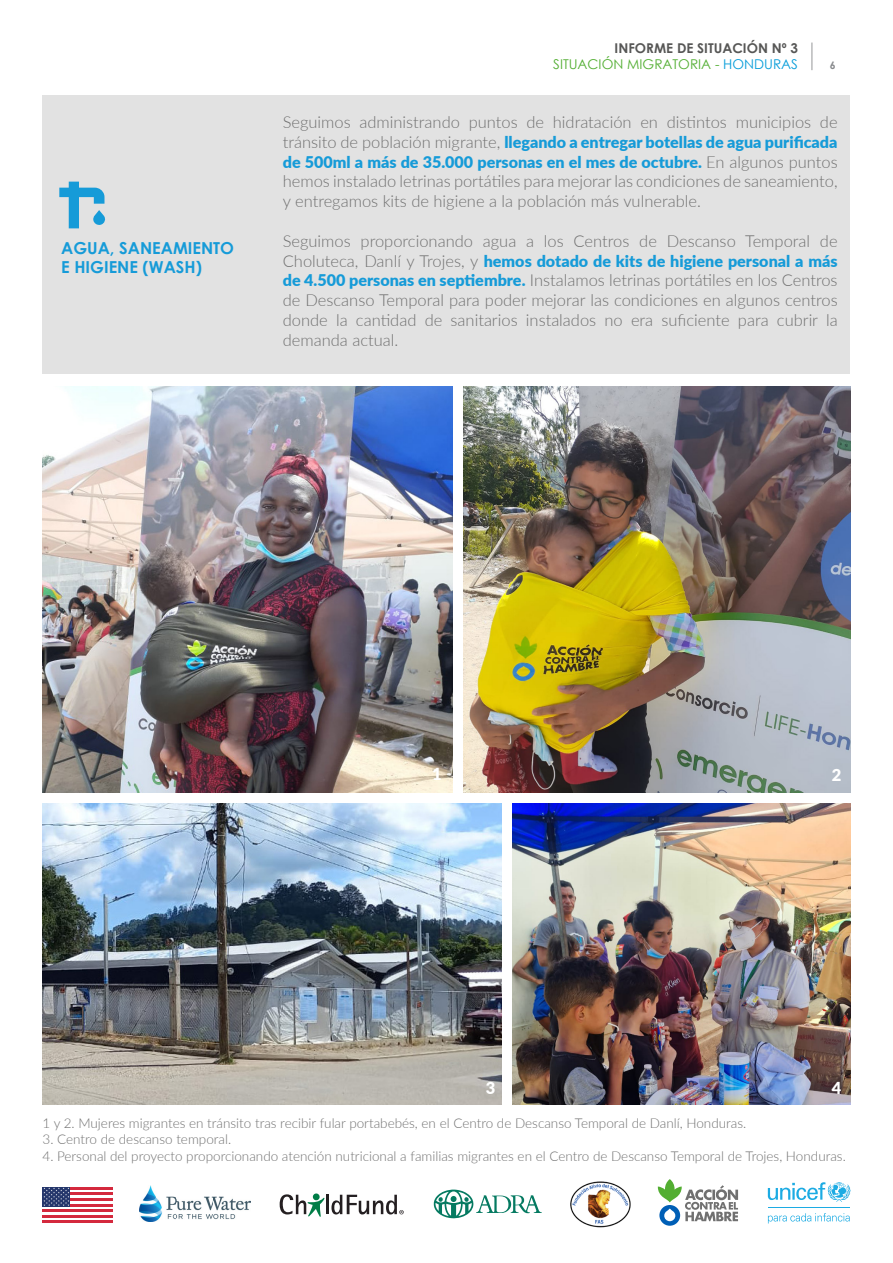
<style>
.page{position:relative;width:893px;height:1263px;background:#fff}
.page>*{position:absolute;margin:0;border:0;box-sizing:border-box;transform-origin:0 0}
.t1{font:300 16.5px/19.8px "Lato";color:#707070}
.t2{font:700 16.5px "Century Gothic";color:#169bd8}
.t3{font:900 16.5px "Lato";color:#fff}
.t4{font:900 16.2px/19.8px "Lato";color:#169bd8}
.t5{font:300 13.5px "Lato";color:#707070}
.t6{font:700 13.5px/16.5px "Century Gothic";color:#575756;text-align:right}
.t7{font:700 10.5px "Century Gothic";color:#87898c}
.s1{font-weight:400;color:#52ae32}
.s2{font-weight:400;color:#049cd9}
.s3{font-weight:300;font-size:16.5px;color:#707070}
.s4{font-weight:900;font-size:16.2px;color:#169bd8}
</style>
<div class="page">
<svg style="left:811px;top:43px;width:1px;height:27px"></svg>
<svg style="left:768px;top:1182px;width:82px;height:20px"></svg>
<hr style="left:768px;top:1208px;width:82px;height:1px;background:#1cabe3">
<svg style="left:768px;top:1213px;width:82px;height:10px"></svg>
<svg style="left:433px;top:1189px;width:109px;height:29px"></svg>
<hr style="left:326px;top:1195px;width:3px;height:19px;background:#241f21">
<svg style="left:280px;top:1193px;width:44px;height:24px"></svg>
<svg style="left:331px;top:1195px;width:73px;height:19px"></svg>
<img style="left:570px;top:1181px;width:61px;height:47px">
<img style="left:140px;top:1185px;width:111px;height:37px">
<svg style="left:658px;top:1179px;width:80px;height:47px"></svg>
<hr style="left:43px;top:1187px;width:70px;height:2px;background:#d4293d">
<hr style="left:43px;top:1192px;width:70px;height:3px;background:#d4293d">
<hr style="left:43px;top:1198px;width:70px;height:3px;background:#d4293d">
<hr style="left:43px;top:1204px;width:70px;height:2px;background:#d4293d">
<hr style="left:43px;top:1209px;width:70px;height:3px;background:#d4293d">
<hr style="left:43px;top:1215px;width:70px;height:3px;background:#d4293d">
<hr style="left:43px;top:1220px;width:70px;height:3px;background:#d4293d">
<div style="left:43px;top:1187px;width:27px;height:19px;background:#24366b"></div>
<svg style="left:44px;top:1187px;width:25px;height:19px"></svg>
<img style="left:43px;top:387px;width:410px;height:406px">
<img style="left:463px;top:387px;width:387px;height:406px">
<img style="left:43px;top:804px;width:458px;height:301px">
<img style="left:512px;top:804px;width:338px;height:301px">
<div style="left:43px;top:96px;width:807px;height:278px;background:#e2e2e2"></div>
<svg style="left:59px;top:182px;width:46px;height:46px"></svg>
<p class="t2" style="left:61px;top:235px;width:174px">AGUA, SANEAMIENTO</p>
<p class="t2" style="left:61px;top:255px;width:142px">E HIGIENE (WASH)</p>
<p class="t6" style="left:553px;top:39px;width:246px">INFORME DE SITUACIÓN Nº 3<br><span class="s1">SITUACIÓN MIGRATORIA -</span> <span class="s2">HONDURAS</span></p>
<p class="t7" style="left:830px;top:57px;width:7px">6</p>
<p class="t1" style="left:283px;top:112px;width:556px">Seguimos administrando puntos de hidratación en distintos municipios de</p>
<p class="t4" style="left:283px;top:131px;width:556px"><span class="s3">tránsito de población migrante,</span> llegando a entregar botellas de agua purificada de 500ml a más de 35.000 personas en el mes de octubre. <span class="s3">En algunos puntos</span></p>
<p class="t1" style="left:283px;top:171px;width:556px">hemos instalado letrinas portátiles para mejorar las condiciones de saneamiento, y entregamos kits de higiene a la población más vulnerable.</p>
<p class="t1" style="left:283px;top:230px;width:556px">Seguimos proporcionando agua a los Centros de Descanso Temporal de</p>
<p class="t4" style="left:283px;top:250px;width:556px"><span class="s3">Choluteca, Danlí y Trojes, y</span> hemos dotado de kits de higiene personal a más</p>
<p class="t1" style="left:283px;top:270px;width:556px;text-align:justify"><span class="s4">de 4.500 personas en septiembre.</span> Instalamos letrinas portátiles en los Centros de Descanso Temporal para poder mejorar las condiciones en algunos centros donde la cantidad de sanitarios instalados no era suficiente para cubrir la demanda actual.</p>
<p class="t3" style="left:432px;top:761px;width:11px">1</p>
<p class="t3" style="left:832px;top:762px;width:11px">2</p>
<p class="t3" style="left:486px;top:1075px;width:11px">3</p>
<p class="t3" style="left:832px;top:1075px;width:11px">4</p>
<p class="t5" style="left:43px;top:1114px;width:705px">1 y 2. Mujeres migrantes en tránsito tras recibir fular portabebés, en el Centro de Descanso Temporal de Danlí, Honduras.</p>
<p class="t5" style="left:43px;top:1130px;width:190px">3. Centro de descanso temporal.</p>
<p class="t5" style="left:43px;top:1146px;width:805px">4. Personal del proyecto proporcionando atención nutricional a familias migrantes en el Centro de Descanso Temporal de Trojes, Honduras.</p>
</div>
